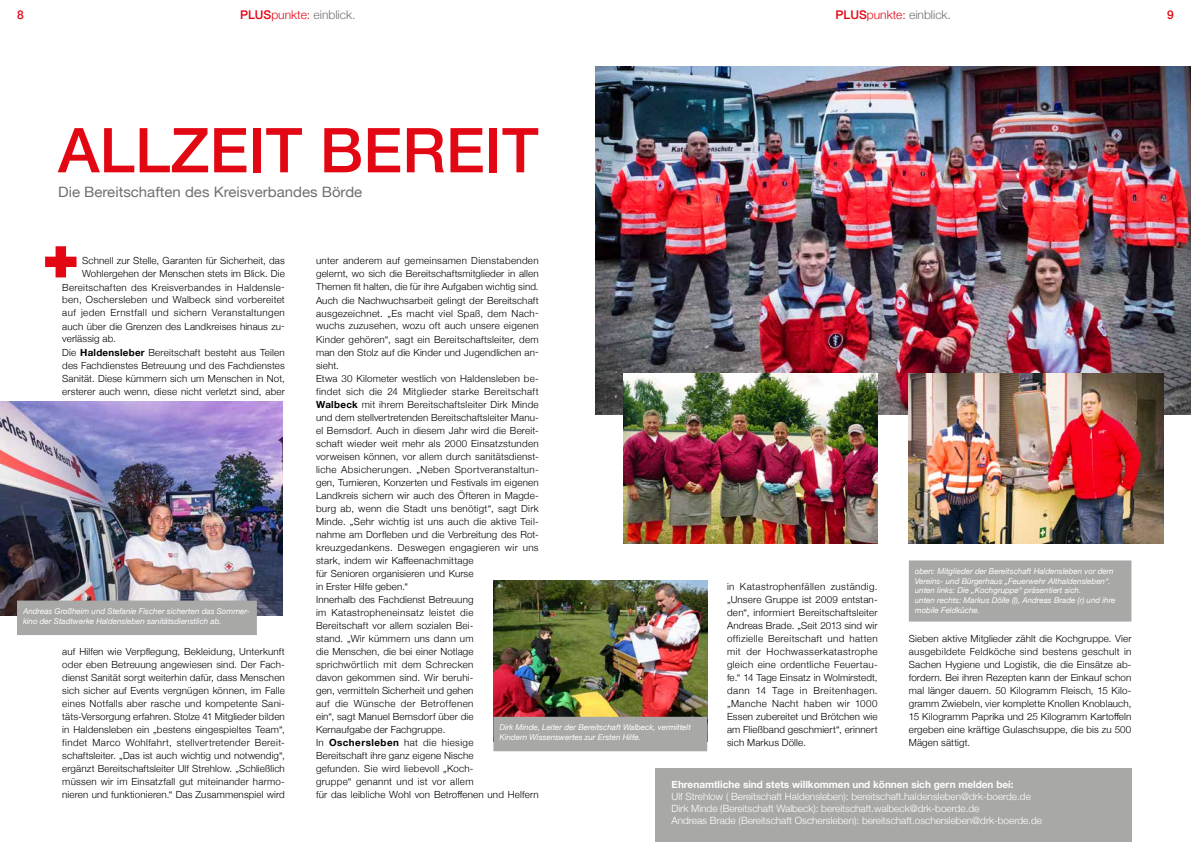
<style>
.page{position:relative;width:1191px;height:842px;background:#fff}
.page>*{position:absolute;margin:0;border:0;box-sizing:border-box;transform-origin:0 0}
.t1{font:500 61.9px "Helvetica Neue";color:#e30613}
.t2{font:14.3px "Helvetica Neue";color:#706f6f;scale:1.05 1}
.t3{font:300 12px "Helvetica Neue";color:#706f6f}
.t4{font:500 12px "Helvetica Neue";color:#e30613}
.t5{font:300 10px/12px "Helvetica Neue";color:#fff}
.t6{font:700 10px "Helvetica Neue";color:#fff}
.t7{font:300 9.8px/13px "Helvetica Neue";letter-spacing:.02em;color:#000;text-align:justify}
.t8{font:300 9.8px "Helvetica Neue";letter-spacing:.04em;color:#000}
.t9{font:italic 8px/9.6px "Helvetica Neue";color:#fff}
.s1{font-weight:500;color:#e30613}
.s2{color:#e30613}
.s3{font-weight:700}
</style>
<div class="page">
<img style="left:595px;top:66px;width:596px;height:349px">
<img style="left:0;top:402px;width:282px;height:213px">
<img style="left:493px;top:580px;width:214px;height:137px">
<div style="left:655px;top:769px;width:476px;height:73px;background:#a8a8a7"></div>
<div style="left:20px;top:603px;width:234px;height:29px;background:#a8a8a7"></div>
<div style="left:17px;top:600px;width:240px;height:35px;border:6px solid #a8a8a7"></div>
<div style="left:912px;top:563px;width:216px;height:55px;background:#a8a8a7"></div>
<div style="left:909px;top:560px;width:222px;height:61px;border:6px solid #a8a8a7"></div>
<div style="left:496px;top:720px;width:208px;height:28px;background:#a8a8a7"></div>
<div style="left:493px;top:717px;width:214px;height:34px;border:6px solid #a8a8a7"></div>
<svg style="left:45px;top:246px;width:31px;height:31px"></svg>
<img style="left:909px;top:374px;width:254px;height:170px">
<img style="left:623px;top:374px;width:254px;height:170px">
<p class="t4" style="left:17px;top:5px;width:8px">8</p>
<p class="t3" style="left:240px;top:5px;width:117px"><span class="s1">PLUS</span><span class="s2">punkte:</span> einblick.</p>
<p class="t3" style="left:835px;top:5px;width:117px"><span class="s1">PLUS</span><span class="s2">punkte:</span> einblick.</p>
<p class="t4" style="left:1167px;top:5px;width:8px">9</p>
<h1 class="t1" style="left:58px;top:100px;width:482px">ALLZEIT BEREIT</h1>
<h2 class="t2" style="left:58px;top:181px;width:291px">Die Bereitschaften des Kreisverbandes Börde</h2>
<p class="t7" style="left:82px;top:254px;width:204px">Schnell zur Stelle, Garanten für Sicherheit, das</p>
<p class="t7" style="left:82px;top:267px;width:204px">Wohlergehen der Menschen stets im Blick. Die</p>
<p class="t7" style="left:62px;top:280px;width:224px">Bereitschaften des Kreisverbandes in Haldensle-</p>
<p class="t7" style="left:62px;top:293px;width:224px">ben, Oschersleben und Walbeck sind vorbereitet</p>
<p class="t8" style="left:62px;top:305px;width:224px">auf jeden Ernstfall und sichern Veranstaltungen</p>
<p class="t7" style="left:62px;top:319px;width:224px">auch über die Grenzen des Landkreises hinaus zu-</p>
<p class="t7" style="left:62px;top:332px;width:55px">verlässig ab.</p>
<p class="t7" style="left:62px;top:345px;width:224px">Die <span class="s3">Haldensleber</span> Bereitschaft besteht aus Teilen</p>
<p class="t7" style="left:62px;top:358px;width:224px">des Fachdienstes Betreuung und des Fachdienstes</p>
<p class="t7" style="left:62px;top:371px;width:224px">Sanität. Diese kümmern sich um Menschen in Not,</p>
<p class="t7" style="left:62px;top:384px;width:224px">ersterer auch wenn, diese nicht verletzt sind, aber</p>
<p class="t9" style="left:23px;top:607px;width:228px">Andreas Großheim und Stefanie Fischer sicherten das Sommer&shy;kino der Stadtwerke Haldensleben sanitätsdienstlich ab.</p>
<p class="t7" style="left:62px;top:644px;width:224px">auf Hilfen wie Verpflegung, Bekleidung, Unterkunft oder eben Betreuung angewiesen sind. Der Fach&shy;dienst Sanität sorgt weiterhin dafür, dass Menschen sich sicher auf Events vergnügen können, im Falle eines Notfalls aber rasche und kompetente Sani&shy;täts-Versorgung erfahren. Stolze 41 Mitglieder bilden in Haldensleben ein „bestens eingespieltes Team“, findet Marco Wohlfahrt, stellvertretender Bereit&shy;schaftsleiter. „Das ist auch wichtig und notwendig“, ergänzt Bereitschaftsleiter Ulf Strehlow. „Schließlich müssen wir im Einsatzfall gut miteinander harmo&shy;nieren und funktionieren.“ Das Zusammenspiel wird</p>
<p class="t7" style="left:316px;top:254px;width:224px;text-align:left">unter anderem auf gemeinsamen Dienstabenden gelernt, wo sich die Bereitschaftsmitglieder in allen Themen fit halten, die für ihre Aufgaben wichtig sind.<br>Auch die Nachwuchsarbeit gelingt der Bereitschaft ausgezeichnet. „Es macht viel Spaß, dem Nach&shy;wuchs zuzusehen, wozu oft auch unsere eigenen Kinder gehören“, sagt ein Bereitschaftsleiter, dem man den Stolz auf die Kinder und Jugendlichen an&shy;sieht.<br>Etwa 30 Kilometer westlich von Haldensleben be&shy;findet sich die 24 Mitglieder starke Bereitschaft <span class="s3">Walbeck</span> mit ihrem Bereitschaftsleiter Dirk Minde und dem stellvertretenden Bereitschaftsleiter Manu&shy;el Bernsdorf. Auch in diesem Jahr wird die Bereit&shy;schaft wieder weit mehr als 2000 Einsatzstunden vorweisen können, vor allem durch sanitätsdienst&shy;liche Absicherungen. „Neben Sportveranstaltun&shy;gen, Turnieren, Konzerten und Festivals im eigenen Landkreis sichern wir auch des Öfteren in Magde&shy;burg ab, wenn die Stadt uns benötigt“, sagt Dirk Minde. „Sehr wichtig ist uns auch die aktive Teil&shy;nahme am Dorfleben und die Verbreitung des Rot&shy;kreuzgedankens. Deswegen engagieren wir uns stark, indem wir Kaffeenachmittage<br>für Senioren organisieren und Kurse<br>in Erster Hilfe geben.“<br>Innerhalb des Fachdienst Betreuung<br>im Katastropheneinsatz leistet die<br>Bereitschaft vor allem sozialen Bei-<br>stand. „Wir kümmern uns dann um<br>die Menschen, die bei einer Notlage sprichwörtlich mit dem Schrecken<br>davon gekommen sind. Wir beruhi-<br>gen, vermitteln Sicherheit und gehen<br>auf die Wünsche der Betroffenen<br>ein“, sagt Manuel Bernsdorf über die<br>Kernaufgabe der Fachgruppe.<br>In <span class="s3">Oschersleben</span> hat die hiesige<br>Bereitschaft ihre ganz eigene Nische<br>gefunden. Sie wird liebevoll „Koch-<br>gruppe“ genannt und ist vor allem<br>für das leibliche Wohl von Betroffenen und Helfern</p>
<p class="t9" style="left:915px;top:567px;width:202px">oben: Mitglieder der Bereitschaft Haldensleben vor dem Vereins- und Bürgerhaus „Feuerwehr Althaldensleben“. unten links: Die „Kochgruppe“ präsentiert sich.<br>unten rechts: Markus Dölle (l), Andreas Brade (r) und ihre mobile Feldküche.</p>
<p class="t7" style="left:727px;top:579px;width:152px">in Katastrophenfällen zuständig. „Unsere Gruppe ist 2009 entstan&shy;den“, informiert Bereitschaftsleiter Andreas Brade. „Seit 2013 sind wir offizielle Bereitschaft und hatten mit der Hochwasserkatastrophe gleich eine ordentliche Feuertau&shy;fe.“ 14 Tage Einsatz in Wolmirstedt, dann 14 Tage in Breitenhagen. „Manche Nacht haben wir 1000<br>Essen zubereitet und Brötchen wie am Fließband geschmiert“, erinnert sich Markus Dölle.</p>
<p class="t7" style="left:909px;top:631px;width:224px">Sieben aktive Mitglieder zählt die Kochgruppe. Vier ausgebildete Feldköche sind bestens geschult in Sachen Hygiene und Logistik, die die Einsätze ab&shy;fordern. Bei ihren Rezepten kann der Einkauf schon mal länger dauern. 50 Kilogramm Fleisch, 15 Kilo&shy;gramm Zwiebeln, vier komplette Knollen Knoblauch, 15 Kilogramm Paprika und 25 Kilogramm Kartoffeln ergeben eine kräftige Gulaschsuppe, die bis zu 500<br>Mägen sättigt.</p>
<p class="t6" style="left:671px;top:776px;width:343px">Ehrenamtliche sind stets willkommen und können sich gern melden bei:</p>
<p class="t5" style="left:671px;top:789px;width:372px">Ulf Strehlow ( Bereitschaft Haldensleben): bereitschaft.haldensleben@drk-boerde.de<br>Dirk Minde (Bereitschaft Walbeck): bereitschaft.walbeck@drk-boerde.de<br>Andreas Brade (Bereitschaft Oschersleben): bereitschaft.oschersleben@drk-boerde.de</p>
<p class="t9" style="left:499px;top:723px;width:193px">Dirk Minde, Leiter der Bereitschaft Walbeck, vermittelt<br>Kindern Wissenswertes zur Ersten Hilfe.</p>
</div>
